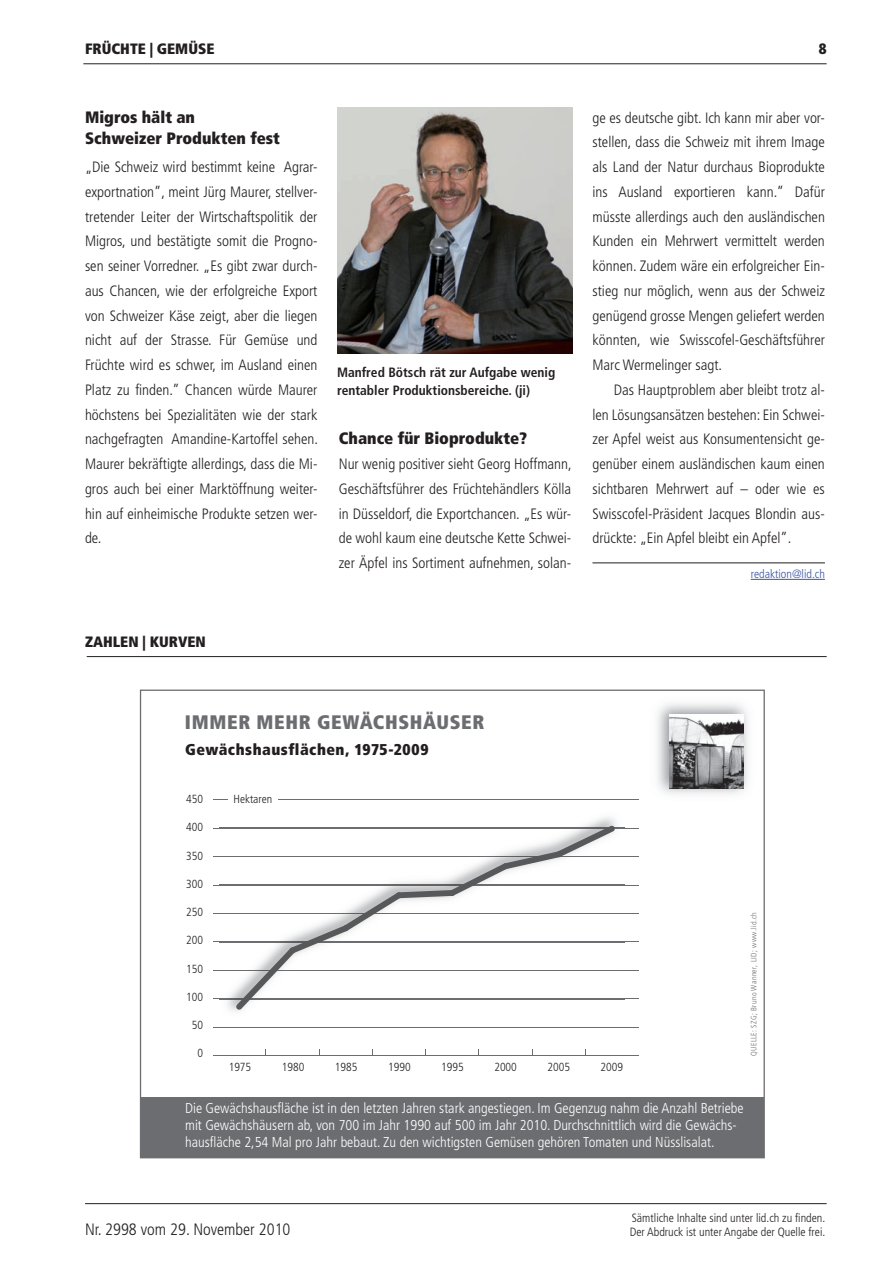
<style>
.page{position:relative;width:893px;height:1263px;background:#fff}
.page>*{position:absolute;margin:0;border:0;box-sizing:border-box;transform-origin:0 0}
.t1{font:900 condensed 19.5px "Frutiger LT";letter-spacing:.035em;color:#6c6d70}
.t2{font:900 condensed 16.5px/21px "Frutiger";color:#231f20}
.t3{font:300 condensed 16.5px "Frutiger";color:#231f20}
.t4{font:900 condensed 15.6px "Frutiger LT";letter-spacing:.03em;color:#231f20}
.t5{font:300 condensed 15px/24.8px "Frutiger";color:#231f20;text-align:justify}
.t6{font:900 condensed 15px "Frutiger";color:#231f20}
.t7{font:300 condensed 14.4px/17px "Frutiger LT";color:#fff}
.t8{font:700 condensed 13.5px/18px "Frutiger";color:#231f20}
.t9{font:300 condensed 12px "Frutiger";color:#231f20}
.t10{font:300 condensed 12px "Frutiger";color:#3853a3}
.t11{font:300 condensed 11.7px "Frutiger LT";color:#231f20}
.t12{font:300 condensed 7.8px "Frutiger LT";letter-spacing:.045em;color:#6c6d70}
</style>
<div class="page">
<hr style="left:83px;top:64px;width:744px;height:1px;background:#231f20">
<hr style="left:85px;top:1203px;width:742px;height:1px;background:#231f20">
<hr style="left:592px;top:562px;width:233px;height:1px;background:#231f20">
<hr style="left:751px;top:579px;width:74px;height:1px;background:#3853a3">
<img style="left:337px;top:108px;width:236px;height:246px">
<hr style="left:87px;top:656px;width:740px;height:1px;background:#231f20">
<svg style="left:140px;top:689px;width:625px;height:469px"></svg>
<div style="left:141px;top:1097px;width:623px;height:61px;background:#6c6d70"></div>
<hr style="left:213px;top:1055px;width:425px;height:1px;background:#6c6d70">
<hr style="left:213px;top:1027px;width:425px;height:1px;background:#6c6d70">
<hr style="left:213px;top:998px;width:425px;height:1px;background:#6c6d70">
<hr style="left:213px;top:970px;width:425px;height:1px;background:#6c6d70">
<hr style="left:213px;top:941px;width:425px;height:1px;background:#6c6d70">
<hr style="left:213px;top:913px;width:425px;height:1px;background:#6c6d70">
<hr style="left:213px;top:885px;width:425px;height:1px;background:#6c6d70">
<hr style="left:213px;top:856px;width:425px;height:1px;background:#6c6d70">
<hr style="left:213px;top:828px;width:425px;height:1px;background:#6c6d70">
<hr style="left:278px;top:799px;width:360px;height:1px;background:#6c6d70">
<svg style="left:213px;top:799px;width:15px;height:1px"></svg>
<img style="left:219px;top:809px;width:405px;height:210px">
<img style="left:219px;top:998px;width:405px;height:1px">
<img style="left:219px;top:970px;width:405px;height:1px">
<img style="left:219px;top:941px;width:405px;height:1px">
<img style="left:219px;top:913px;width:405px;height:1px">
<img style="left:219px;top:885px;width:405px;height:1px">
<img style="left:219px;top:856px;width:405px;height:1px">
<img style="left:219px;top:828px;width:405px;height:1px">
<svg style="left:236px;top:825px;width:379px;height:185px"></svg>
<img style="left:649px;top:694px;width:107px;height:108px">
<img style="left:669px;top:715px;width:74px;height:74px">
<p class="t6" style="left:85px;top:40px;width:131px">FRÜCHTE | GEMÜSE</p>
<p class="t6" style="left:819px;top:40px;width:9px">8</p>
<p class="t2" style="left:85px;top:106px;width:196px">Migros hält an<br>Schweizer Produkten fest</p>
<p class="t5" style="left:85px;top:155px;width:234px">„Die Schweiz wird bestimmt keine Agrar&shy;exportnation”, meint Jürg Maurer, stellver&shy;tretender Leiter der Wirtschaftspolitik der Migros, und bestätigte somit die Progno&shy;sen seiner Vorredner. „Es gibt zwar durch&shy;aus Chancen, wie der erfolgreiche Export von Schweizer Käse zeigt, aber die liegen nicht auf der Strasse. Für Gemüse und Früchte wird es schwer, im Ausland einen Platz zu finden.” Chancen würde Maurer höchstens bei Spezialitäten wie der stark nachgefragten Amandine-Kartoffel sehen.<br>Maurer bekräftigte allerdings, dass die Mi&shy;gros auch bei einer Marktöffnung weiter&shy;hin auf einheimische Produkte setzen wer&shy;de.</p>
<p class="t8" style="left:337px;top:364px;width:220px">Manfred Bötsch rät zur Aufgabe wenig rentabler Produktionsbereiche. (ji)</p>
<p class="t2" style="left:339px;top:428px;width:190px">Chance für Bioprodukte?</p>
<p class="t5" style="left:339px;top:452px;width:234px">Nur wenig positiver sieht Georg Hoffmann, Geschäftsführer des Früchtehändlers Kölla in Düsseldorf, die Exportchancen. „Es wür&shy;de wohl kaum eine deutsche Kette Schwei&shy;zer Äpfel ins Sortiment aufnehmen, solan-</p>
<p class="t5" style="left:592px;top:105px;width:234px">ge es deutsche gibt. Ich kann mir aber vor&shy;stellen, dass die Schweiz mit ihrem Image als Land der Natur durchaus Bioprodukte ins Ausland exportieren kann.” Dafür müsste allerdings auch den ausländischen Kunden ein Mehrwert vermittelt werden können. Zudem wäre ein erfolgreicher Ein&shy;stieg nur möglich, wenn aus der Schweiz genügend grosse Mengen geliefert werden könnten, wie Swisscofel-Geschäftsführer Marc Wermelinger sagt.</p>
<p class="t5" style="left:592px;top:377px;width:234px;text-indent:21px">Das Hauptproblem aber bleibt trotz al&shy;len Lösungsansätzen bestehen: Ein Schwei&shy;zer Apfel weist aus Konsumentensicht ge&shy;genüber einem ausländischen kaum einen sichtbaren Mehrwert auf – oder wie es Swisscofel-Präsident Jacques Blondin aus&shy;drückte: „Ein Apfel bleibt ein Apfel”.</p>
<p class="t10" style="left:751px;top:567px;width:76px">redaktion@lid.ch</p>
<p class="t6" style="left:85px;top:633px;width:122px">ZAHLEN | KURVEN</p>
<h1 class="t1" style="left:185px;top:710px;width:301px">IMMER MEHR GEWÄCHSHÄUSER</h1>
<p class="t4" style="left:185px;top:740px;width:245px">Gewächshausflächen, 1975-2009</p>
<p class="t11" style="left:186px;top:792px;width:18px">450</p>
<p class="t11" style="left:234px;top:792px;width:40px">Hektaren</p>
<p class="t11" style="left:186px;top:821px;width:18px">400</p>
<p class="t11" style="left:186px;top:849px;width:18px">350</p>
<p class="t11" style="left:186px;top:877px;width:18px">300</p>
<p class="t11" style="left:186px;top:905px;width:18px">250</p>
<p class="t11" style="left:186px;top:934px;width:18px">200</p>
<p class="t11" style="left:186px;top:962px;width:18px">150</p>
<p class="t11" style="left:186px;top:990px;width:18px">100</p>
<p class="t11" style="left:192px;top:1018px;width:13px">50</p>
<p class="t11" style="left:197px;top:1047px;width:7px">0</p>
<p class="t12" style="left:749px;top:1056px;width:145px;rotate:-90deg">QUELLE: SZG; Bruno Wanner, LID; www.lid.ch</p>
<p class="t11" style="left:229px;top:1060px;width:24px">1975</p>
<p class="t11" style="left:282px;top:1060px;width:24px">1980</p>
<p class="t11" style="left:335px;top:1060px;width:24px">1985</p>
<p class="t11" style="left:388px;top:1060px;width:24px">1990</p>
<p class="t11" style="left:441px;top:1060px;width:24px">1995</p>
<p class="t11" style="left:494px;top:1060px;width:24px">2000</p>
<p class="t11" style="left:547px;top:1060px;width:24px">2005</p>
<p class="t11" style="left:601px;top:1060px;width:24px">2009</p>
<p class="t7" style="left:185px;top:1100px;width:560px">Die Gewächshausfläche ist in den letzten Jahren stark angestiegen. Im Gegenzug nahm die Anzahl Betriebe mit Gewächshäusern ab, von 700 im Jahr 1990 auf 500 im Jahr 2010. Durchschnittlich wird die Gewächs&shy;hausfläche 2,54 Mal pro Jahr bebaut. Zu den wichtigsten Gemüsen gehören Tomaten und Nüsslisalat.</p>
<p class="t9" style="left:632px;top:1211px;width:195px">Sämtliche Inhalte sind unter lid.ch zu finden.</p>
<p class="t3" style="left:85px;top:1220px;width:207px">Nr. 2998 vom 29. November 2010</p>
<p class="t9" style="left:630px;top:1225px;width:197px">Der Abdruck ist unter Angabe der Quelle frei.</p>
</div>
